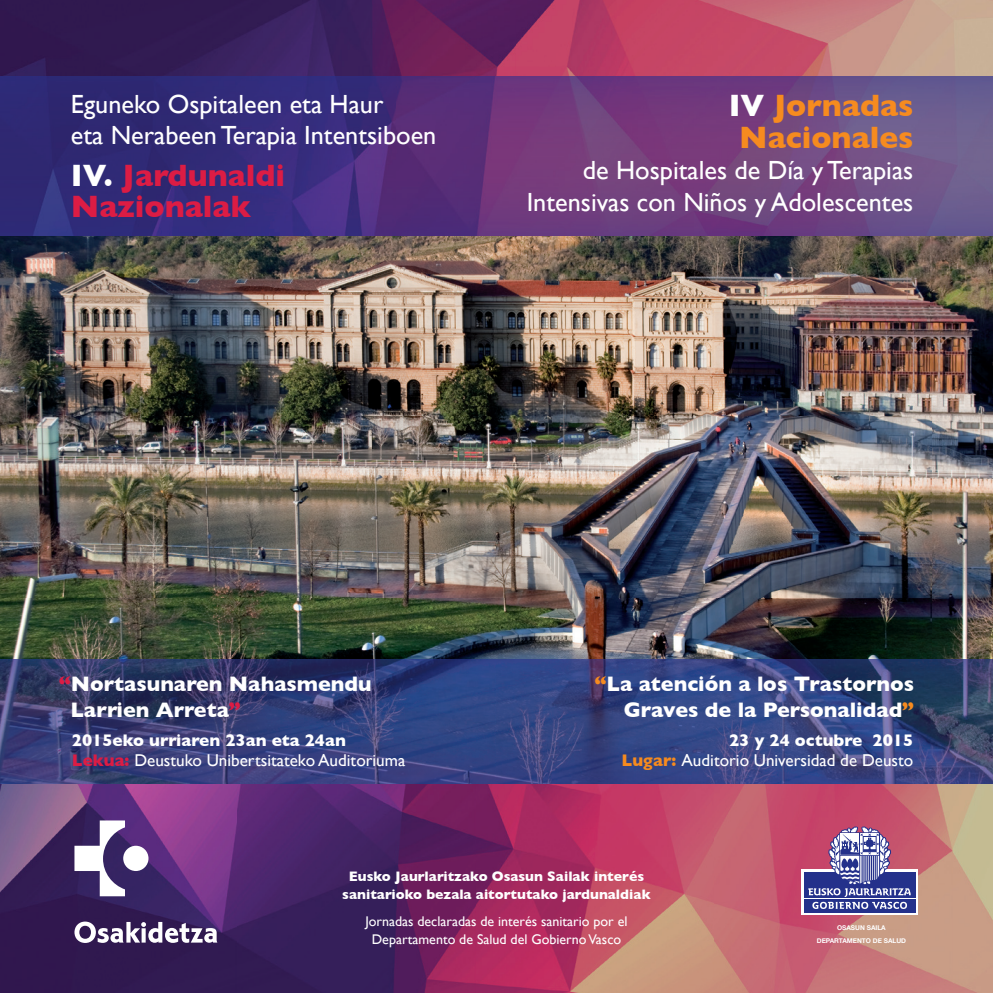
<style>
.page{position:relative;width:993px;height:993px;background:#fff}
.page>*{position:absolute;margin:0;border:0;box-sizing:border-box;transform-origin:0 0}
.t1{font:700 31.5px/31.5px "Gill Sans";color:#dc1c44}
.t2{font:700 31.5px/31.5px "Gill Sans";color:#f68b1f;text-align:center}
.t3{font:26.25px/31.5px "Gill Sans";color:#fff}
.t4{font:700 21.35px/25.7px "Gill Sans";color:#fff}
.t5{font:17.15px/19.9px "Gill Sans";color:#fff}
.t6{font:700 14px/17.5px "Gill Sans";color:#fff;text-align:center}
.t7{font:14px/17.5px "Gill Sans";color:#fff;text-align:center}
.t8{font:700 6.48px/12.4px "Helvetica Neue";color:#fff;text-align:center}
.s1{color:#fff}
.s2{color:#dc1c44}
.s3{font-weight:700}
.s4{font-weight:700;color:#dc1c44}
.s5{color:#f68b1f}
.s6{font-weight:700;color:#f68b1f}
</style>
<div class="page">
<img style="left:0;top:0;width:992px;height:992px">
<svg style="left:74px;top:820px;width:51px;height:76px"></svg>
<div style="left:123px;top:845px;width:25px;height:25px;background:#fff;border-radius:50%"></div>
<svg style="left:74px;top:921px;width:143px;height:21px"></svg>
<img style="left:0;top:235px;width:992px;height:1px">
<svg style="left:801px;top:869px;width:116px;height:45px"></svg>
<div style="left:803px;top:871px;width:112px;height:40px;background:#24318b"></div>
<hr style="left:803px;top:897px;width:112px;height:1px;background:#fff">
<svg style="left:807px;top:825px;width:103px;height:84px"></svg>
<h2 class="t3" style="left:71px;top:88px;width:367px">Eguneko Ospitaleen eta Haur<br>eta Nerabeen Terapia Intentsiboen</h2>
<h1 class="t1" style="left:71px;top:159px;width:216px"><span class="s1">IV.</span> Jardunaldi<br>Nazionalak</h1>
<h1 class="t2" style="left:728px;top:90px;width:186px"><span class="s1">IV</span> Jornadas<br>Nacionales</h1>
<h2 class="t3" style="left:526px;top:154px;width:388px;text-align:right">de Hospitales de Día y Terapias<br>Intensivas con Niños y Adolescentes</h2>
<p class="t4" style="left:70px;top:671px;width:303px;text-indent:-12px"><span class="s2">“</span>Nortasunaren Nahasmendu<br>Larrien Arreta<span class="s2">”</span></p>
<p class="t5" style="left:72px;top:729px;width:335px"><span class="s3">2015eko urriaren 23an eta 24an<br></span><span class="s4">Lekua:</span> Deustuko Unibertsitateko Auditoriuma</p>
<p class="t4" style="left:594px;top:671px;width:321px;text-align:right"><span class="s5">“</span>La atención a los Trastornos<br>Graves de la Personalidad<span class="s5">”</span></p>
<p class="t5" style="left:621px;top:729px;width:293px;text-align:right"><span class="s3">23 y 24 octubre 2015<br></span><span class="s6">Lugar:</span> Auditorio Universidad de Deusto</p>
<p class="t6" style="left:342px;top:867px;width:310px">Eusko Jaurlaritzako Osasun Sailak interés sanitarioko bezala aitortutako jardunaldiak</p>
<p class="t7" style="left:365px;top:912px;width:263px">Jornadas declaradas de interés sanitario por el<br>Departamento de Salud del Gobierno Vasco</p>
<p class="t8" style="left:816px;top:921px;width:91px">OSASUN SAILA<br>DEPARTAMENTO DE SALUD</p>
</div>
